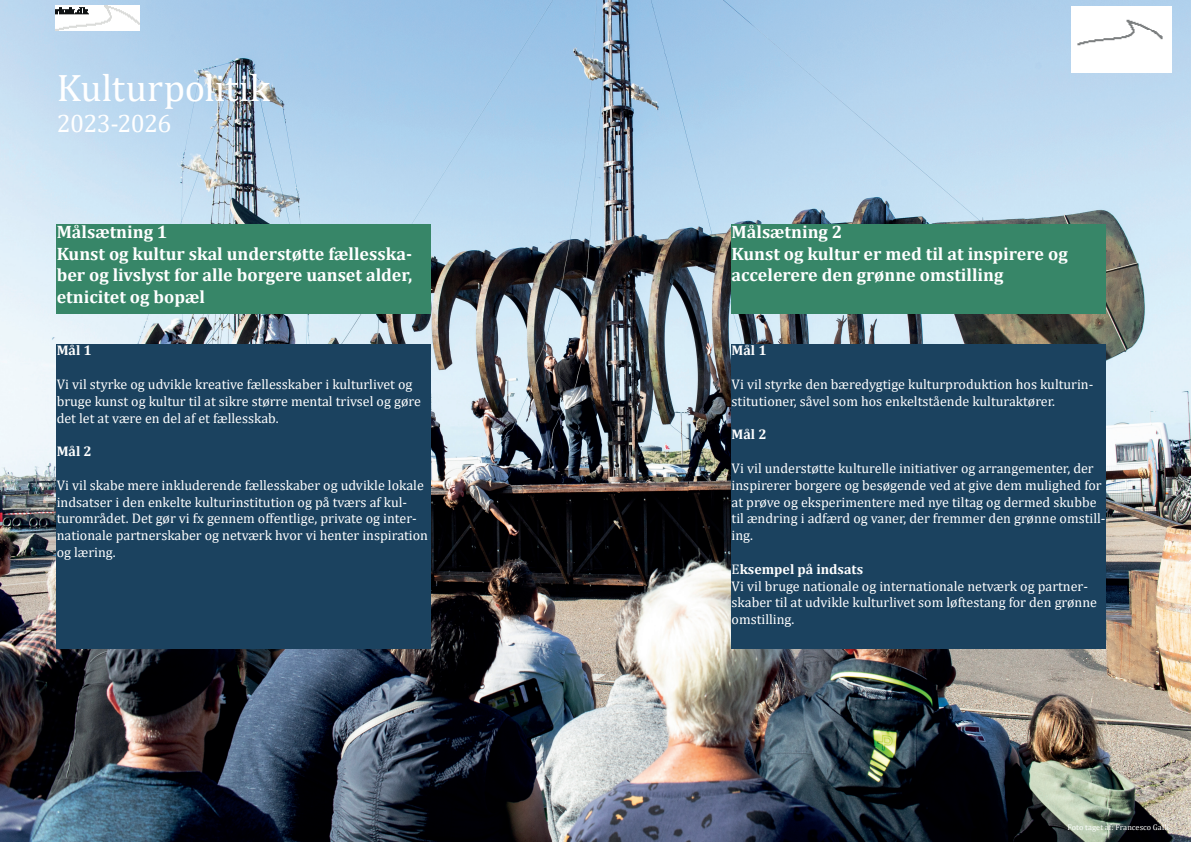
<style>
.page{position:relative;width:1191px;height:842px;background:#fff}
.page>*{position:absolute;margin:0;border:0;box-sizing:border-box;transform-origin:0 0}
.t1{font:38.5px "Cambria";color:#fff}
.t2{font:25.2px "Cambria";letter-spacing:-.025em;color:#fff}
.t3{font:700 18px/21.6px "Cambria";color:#fff}
.t4{font:14px/16.8px "Cambria";color:#fff}
.t5{font:700 14px "Cambria";color:#fff}
.t6{font:8.2px "Cambria";letter-spacing:.01em;color:#fff}
.s1{font-weight:700}
</style>
<div class="page">
<img style="left:0;top:0;width:1191px;height:842px">
<img style="left:1071px;top:6px;width:100px;height:66px">
<img style="left:55px;top:6px;width:85px;height:25px">
<div style="left:57px;top:224px;width:374px;height:89px;background:#378668"></div>
<div style="left:57px;top:344px;width:374px;height:305px;background:#1b425f"></div>
<div style="left:731px;top:224px;width:375px;height:89px;background:#378668"></div>
<div style="left:731px;top:344px;width:375px;height:305px;background:#1b425f"></div>
<h1 class="t1" style="left:57px;top:65px;width:215px">Kulturpolitik</h1>
<h2 class="t2" style="left:57px;top:109px;width:116px">2023-2026</h2>
<p class="t3" style="left:57px;top:220px;width:357px">Målsætning 1<br>Kunst og kultur skal understøtte fællesska&shy;ber og livslyst for alle borgere uanset alder, etnicitet og bopæl</p>
<p class="t5" style="left:57px;top:341px;width:37px">Mål 1</p>
<p class="t4" style="left:57px;top:376px;width:366px">Vi vil styrke og udvikle kreative fællesskaber i kulturlivet og bruge kunst og kultur til at sikre større mental trivsel og gøre det let at være en del af et fællesskab.</p>
<p class="t5" style="left:57px;top:441px;width:37px">Mål 2</p>
<p class="t4" style="left:57px;top:476px;width:373px">Vi vil skabe mere inkluderende fællesskaber og udvikle lokale indsatser i den enkelte kulturinstitution og på tværs af kul&shy;turområdet. Det gør vi fx gennem offentlige, private og inter&shy;nationale partnerskaber og netværk hvor vi henter inspiration og læring.</p>
<p class="t3" style="left:731px;top:220px;width:337px">Målsætning 2<br>Kunst og kultur er med til at inspirere og accelerere den grønne omstilling</p>
<p class="t5" style="left:731px;top:341px;width:37px">Mål 1</p>
<p class="t4" style="left:731px;top:376px;width:363px">Vi vil styrke den bæredygtige kulturproduktion hos kulturin&shy;stitutioner, såvel som hos enkeltstående kulturaktører.</p>
<p class="t5" style="left:731px;top:425px;width:37px">Mål 2</p>
<p class="t4" style="left:731px;top:460px;width:375px">Vi vil understøtte kulturelle initiativer og arrangementer, der inspirerer borgere og besøgende ved at give dem mulighed for at prøve og eksperimentere med nye tiltag og dermed skubbe til ændring i adfærd og vaner, der fremmer den grønne omstill&shy;ing.</p>
<p class="t4" style="left:731px;top:560px;width:367px">E<span class="s1">ksempel på indsats<br></span>Vi vil bruge nationale og internationale netværk og partner&shy;skaber til at udvikle kulturlivet som løftestang for den grønne omstilling.</p>
<p class="t6" style="left:1067px;top:822px;width:103px">Foto taget af: Francesco Galli</p>
</div>
